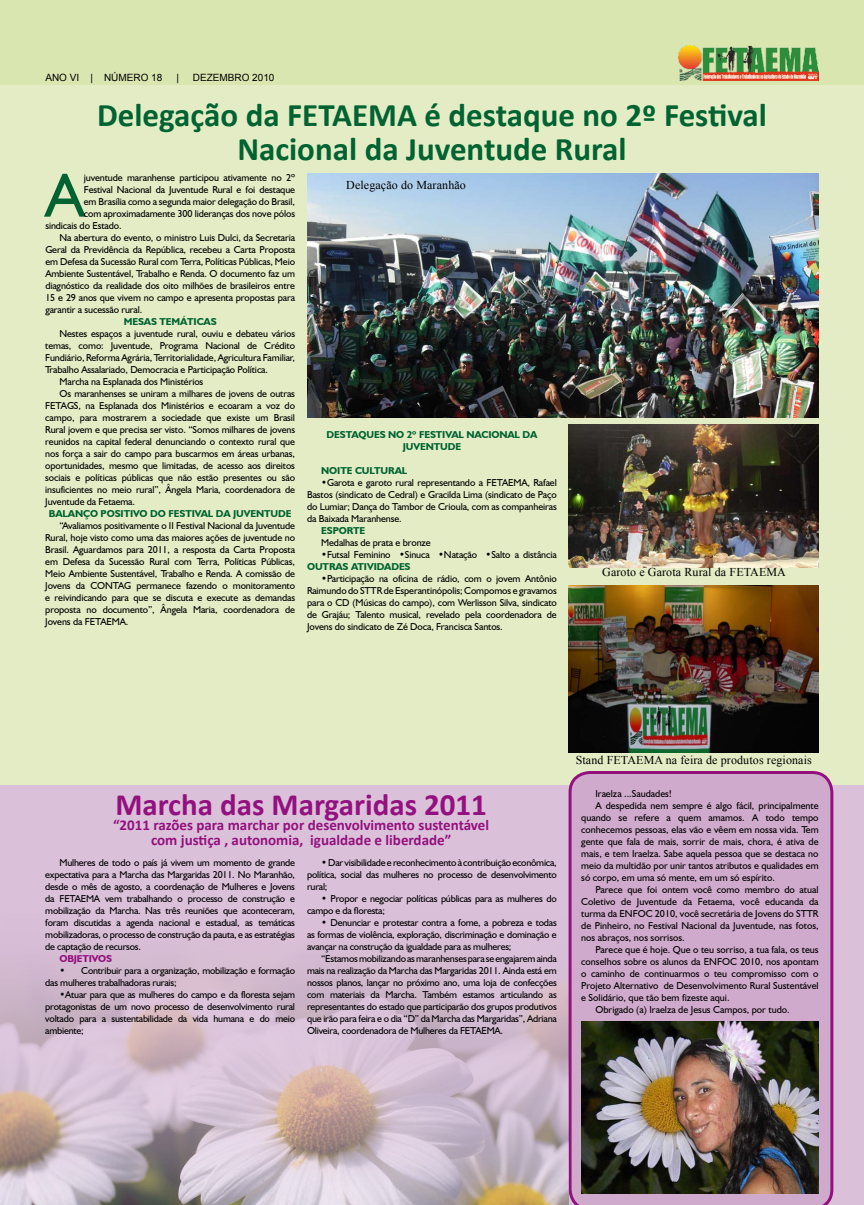
<style>
.page{position:relative;width:864px;height:1205px;background:#fff}
.page>*{position:absolute;margin:0;border:0;box-sizing:border-box;transform-origin:0 0}
.t1{font:62.7px "Humanist 521 BT";color:#006331}
.t2{font:700 33px/33px "Calibri";color:#006331;text-align:center}
.t3{font:700 31px "Calibri";color:#93117e}
.t4{font:700 15px/15px "Calibri";color:#93117e;text-align:center}
.t5{font:12px "Times New Roman";letter-spacing:.01em;color:#000}
.t6{font:10px/12px "Humanist 521 BT";letter-spacing:-.01em;color:#000;text-align:justify}
.t7{font:700 10px/12px "Humanist 521 BT";letter-spacing:-.01em;color:#006331;text-align:center}
.t8{font:10px "Arial";color:#000}
.t9{font:700 10px "Humanist 521 BT";letter-spacing:-.02em;color:#93117e}
</style>
<div class="page">
<div style="left:0;top:0;width:864px;height:97px;background:#dae6b0"></div>
<img style="left:679px;top:46px;width:140px;height:35px">
<hr style="left:863px;top:0;width:1px;height:97px;background:#c5d882">
<div style="left:0;top:85px;width:864px;height:702px;background:#e3ecc5"></div>
<div style="left:0;top:784px;width:864px;height:420px;background:#dbc0da"></div>
<img style="left:569px;top:424px;width:250px;height:143px">
<img style="left:307px;top:173px;width:512px;height:245px">
<img style="left:569px;top:585px;width:250px;height:167px">
<div style="left:569px;top:771px;width:264px;height:433px;background:#d0aacc"></div>
<img style="left:581px;top:1021px;width:238px;height:172px">
<img style="left:0;top:893px;width:569px;height:311px">
<p class="t8" style="left:45px;top:71px;width:119px">ANO VI | NÚMERO 18</p>
<p class="t8" style="left:176px;top:71px;width:4px">|</p>
<p class="t8" style="left:193px;top:71px;width:83px">DEZEMBRO 2010</p>
<h2 class="t2" style="left:97px;top:97px;width:671px">Delegação da FETAEMA é destaque no 2º Festival<br>Nacional da Juventude Rural</h2>
<h1 class="t1" style="left:45px;top:157px;width:41px">A</h1>
<p class="t6" style="left:84px;top:171px;width:213px">juventude maranhense participou ativamente no 2º</p>
<p class="t6" style="left:84px;top:183px;width:213px">Festival Nacional da Juventude Rural e foi destaque</p>
<p class="t6" style="left:84px;top:195px;width:213px">em Brasília como a segunda maior delegação do Brasil,</p>
<p class="t6" style="left:84px;top:207px;width:213px">com aproximadamente 300 lideranças dos nove pólos</p>
<p class="t6" style="left:45px;top:219px;width:78px">sindicais do Estado.</p>
<p class="t6" style="left:60px;top:231px;width:237px">Na abertura do evento, o ministro Luis Dulci, da Secretaria</p>
<p class="t6" style="left:45px;top:243px;width:251px">Geral da Previdência da República, recebeu a Carta Proposta</p>
<p class="t6" style="left:45px;top:255px;width:251px">em Defesa da Sucessão Rural com Terra, Políticas Públicas, Meio</p>
<p class="t6" style="left:45px;top:267px;width:251px">Ambiente Sustentável, Trabalho e Renda. O documento faz um</p>
<p class="t6" style="left:45px;top:279px;width:251px">diagnóstico da realidade dos oito milhões de brasileiros entre</p>
<p class="t6" style="left:45px;top:291px;width:251px">15 e 29 anos que vivem no campo e apresenta propostas para</p>
<p class="t6" style="left:45px;top:303px;width:99px">garantir a sucessão rural.</p>
<p class="t7" style="left:124px;top:315px;width:94px">MESAS TEMÁT ICAS</p>
<p class="t6" style="left:60px;top:327px;width:237px">Nestes espaços a juventude rural, ouviu e debateu vários</p>
<p class="t6" style="left:45px;top:339px;width:251px">temas, como: Juventude, Programa Nacional de Crédito</p>
<p class="t6" style="left:45px;top:351px;width:251px">Fundiário, Reforma Agrária, Territorialidade, Agricultura Familiar,</p>
<p class="t6" style="left:45px;top:363px;width:224px">Trabalho Assalariado, Democracia e Participação Política.</p>
<p class="t6" style="left:59px;top:375px;width:145px">Marcha na Esplanada dos Ministérios</p>
<p class="t6" style="left:59px;top:387px;width:237px">Os maranhenses se uniram a milhares de jovens de outras</p>
<p class="t6" style="left:45px;top:399px;width:251px">FETAGS, na Esplanada dos Ministérios e ecoaram a voz do</p>
<p class="t6" style="left:45px;top:411px;width:251px">campo, para mostrarem a sociedade que existe um Brasil</p>
<p class="t6" style="left:45px;top:423px;width:251px">Rural jovem e que precisa ser visto. “Somos milhares de jovens</p>
<p class="t6" style="left:45px;top:435px;width:251px">reunidos na capital federal denunciando o contexto rural que</p>
<p class="t6" style="left:45px;top:447px;width:251px">nos força a sair do campo para buscarmos em áreas urbanas,</p>
<p class="t6" style="left:45px;top:459px;width:251px">oportunidades, mesmo que limitadas, de acesso aos direitos</p>
<p class="t6" style="left:45px;top:471px;width:251px">sociais e políticas públicas que não estão presentes ou são</p>
<p class="t6" style="left:45px;top:483px;width:251px">insuficientes no meio rural”, Ângela Maria, coordenadora de</p>
<p class="t6" style="left:45px;top:495px;width:91px">Juventude da Fetaema.</p>
<p class="t7" style="left:49px;top:507px;width:15px">BALANÇ</p>
<p class="t7" style="left:90px;top:507px;width:168px">O POSITIVO DO FESTIVAL DA JUVENT</p>
<p class="t7" style="left:271px;top:507px;width:21px">UDE</p>
<p class="t6" style="left:45px;top:519px;width:251px;text-indent:14px">“Avaliamos positivamente o II Festival Nacional da Juventude Rural, hoje visto como uma das maiores ações de juventude no Brasil. Aguardamos para 2011, a resposta da Carta Proposta em Defesa da Sucessão Rural com Terra, Políticas Públicas, Meio Ambiente Sustentável, Trabalho e Renda. A comissão de Jovens da CONTAG permanece fazendo o monitoramento e reivindicando para que se discuta e execute as demandas proposta no documento”, Ângela Maria, coordenadora de Jovens da FETAEMA.</p>
<p class="t5" style="left:346px;top:176px;width:121px">Delegação do Maranhão</p>
<p class="t7" style="left:327px;top:428px;width:212px">DE STAQUES NO 2º FESTIVAL NACIO NAL DA<br>JUVENTUDE</p>
<p class="t7" style="left:321px;top:464px;width:81px">NOITE CULTURAL</p>
<p class="t6" style="left:307px;top:476px;width:251px;text-indent:14px">•Garota e garoto rural representando a FETAEMA, Rafael Bastos (sindicato de Cedral) e Gracilda Lima (sindicato de Paço do Lumiar; Dança do Tambor de Crioula, com as companheiras da Baixada Maranhense.</p>
<p class="t7" style="left:321px;top:524px;width:39px">ESPORTE</p>
<p class="t6" style="left:321px;top:536px;width:111px">Medalhas de prata e bronze</p>
<p class="t6" style="left:321px;top:548px;width:237px">•Futsal Feminino •Sinuca •Natação •Salto a distância</p>
<p class="t7" style="left:307px;top:560px;width:105px">OUTRAS ATIVIDADES</p>
<p class="t6" style="left:307px;top:572px;width:251px;text-indent:14px">•Participação na oficina de rádio, com o jovem Antônio Raimundo do STTR de Esperantinópolis; Compomos e gravamos para o CD (Músicas do campo), com Werlisson Silva, sindicato de Grajáu; Talento musical, revelado pela coordenadora de Jovens do sindicato de Zé Doca, Francisca Santos.</p>
<p class="t5" style="left:602px;top:563px;width:185px">Garoto e Garota Rural da FETAEMA</p>
<h3 class="t3" style="left:115px;top:785px;width:373px">Marcha das Margaridas 2011</h3>
<h3 class="t4" style="left:113px;top:816px;width:378px">“2011 razões para marchar por desenvolvimento sustentável com justiça , autonomia, igualdade e liberdade”</h3>
<p class="t6" style="left:45px;top:856px;width:251px;text-indent:14px">Mulheres de todo o país já vivem um momento de grande expectativa para a Marcha das Margaridas 2011. No Maranhão, desde o mês de agosto, a coordenação de Mulheres e Jovens da FETAEMA vem trabalhando o processo de construção e mobilização da Marcha. Nas três reuniões que aconteceram, foram discutidas a agenda nacional e estadual, as temáticas mobilizadoras, o processo de construção da pauta, e as estratégias de captação de recursos.</p>
<p class="t9" style="left:59px;top:952px;width:36px">OBJETIVOS</p>
<p class="t6" style="left:45px;top:964px;width:251px;text-indent:14px">• Contribuir para a organização, mobilização e formação das mulheres trabalhadoras rurais;</p>
<p class="t6" style="left:45px;top:988px;width:251px;text-indent:14px">•Atuar para que as mulheres do campo e da floresta sejam protagonistas de um novo processo de desenvolvimento rural voltado para a sustentabilidade da vida humana e do meio ambiente;</p>
<p class="t6" style="left:307px;top:856px;width:251px;text-indent:14px">• Dar visibilidade e reconhecimento à contribuição econômica, política, social das mulheres no processo de desenvolvimento rural;</p>
<p class="t6" style="left:307px;top:892px;width:251px;text-indent:14px">• Propor e negociar políticas públicas para as mulheres do campo e da floresta;</p>
<p class="t6" style="left:307px;top:916px;width:251px;text-indent:14px">• Denunciar e protestar contra a fome, a pobreza e todas as formas de violência, exploração, discriminação e dominação e avançar na construção da igualdade para as mulheres;</p>
<p class="t6" style="left:307px;top:952px;width:251px;text-indent:14px">“Estamos mobilizando as maranhenses para se engajarem ainda mais na realização da Marcha das Margaridas 2011. Ainda está em nossos planos, lançar no próximo ano, uma loja de confecções com materiais da Marcha. Também estamos articulando as representantes do estado que participarão dos grupos produtivos que irão para feira e o dia “D” da Marcha das Margaridas”, Adriana Oliveira, coordenadora de Mulheres da FETAEMA.</p>
<p class="t5" style="left:576px;top:751px;width:238px">Stand FETAEMA na feira de produtos regionais</p>
<p class="t6" style="left:595px;top:786px;width:78px">Iraelza ...Saudades!</p>
<p class="t6" style="left:595px;top:798px;width:225px">A despedida nem sempre é algo fácil, principalmente</p>
<p class="t6" style="left:581px;top:810px;width:239px">quando se refere a quem amamos. A todo tempo</p>
<p class="t6" style="left:581px;top:822px;width:239px">conhecemos pessoas, elas vão e vêem em nossa vida. Tem</p>
<p class="t6" style="left:581px;top:834px;width:239px">gente que fala de mais, sorrir de mais, chora, é ativa de</p>
<p class="t6" style="left:581px;top:846px;width:239px">mais, e tem Iraelza. Sabe aquela pessoa que se destaca no</p>
<p class="t6" style="left:581px;top:858px;width:239px">meio da multidão por unir tantos atributos e qualidades em</p>
<p class="t6" style="left:581px;top:870px;width:195px">só corpo, em uma só mente, em um só espírito.</p>
<p class="t6" style="left:595px;top:882px;width:225px">Parece que foi ontem você como membro do atual</p>
<p class="t6" style="left:581px;top:894px;width:239px">Coletivo de Juventude da Fetaema, você educanda da</p>
<p class="t6" style="left:581px;top:906px;width:238px">turma da ENFOC 2010, você secretária de Jovens do STTR</p>
<p class="t6" style="left:581px;top:918px;width:239px">de Pinheiro, no Festival Nacional da Juventude, nas fotos,</p>
<p class="t6" style="left:581px;top:930px;width:105px">nos abraços, nos sorrisos.</p>
<p class="t6" style="left:595px;top:942px;width:225px">Parece que é hoje. Que o teu sorriso, a tua fala, os teus</p>
<p class="t6" style="left:581px;top:954px;width:239px">conselhos sobre os alunos da ENFOC 2010, nos apontam</p>
<p class="t6" style="left:581px;top:966px;width:239px">o caminho de continuarmos o teu compromisso com o</p>
<p class="t6" style="left:581px;top:978px;width:239px">Projeto Alternativo de Desenvolvimento Rural Sustentável</p>
<p class="t6" style="left:581px;top:990px;width:150px">e Solidário, que tão bem fizeste aqui.</p>
<p class="t6" style="left:595px;top:1002px;width:196px">Obrigado (a) Iraelza de Jesus Campos, por tudo.</p>
</div>
